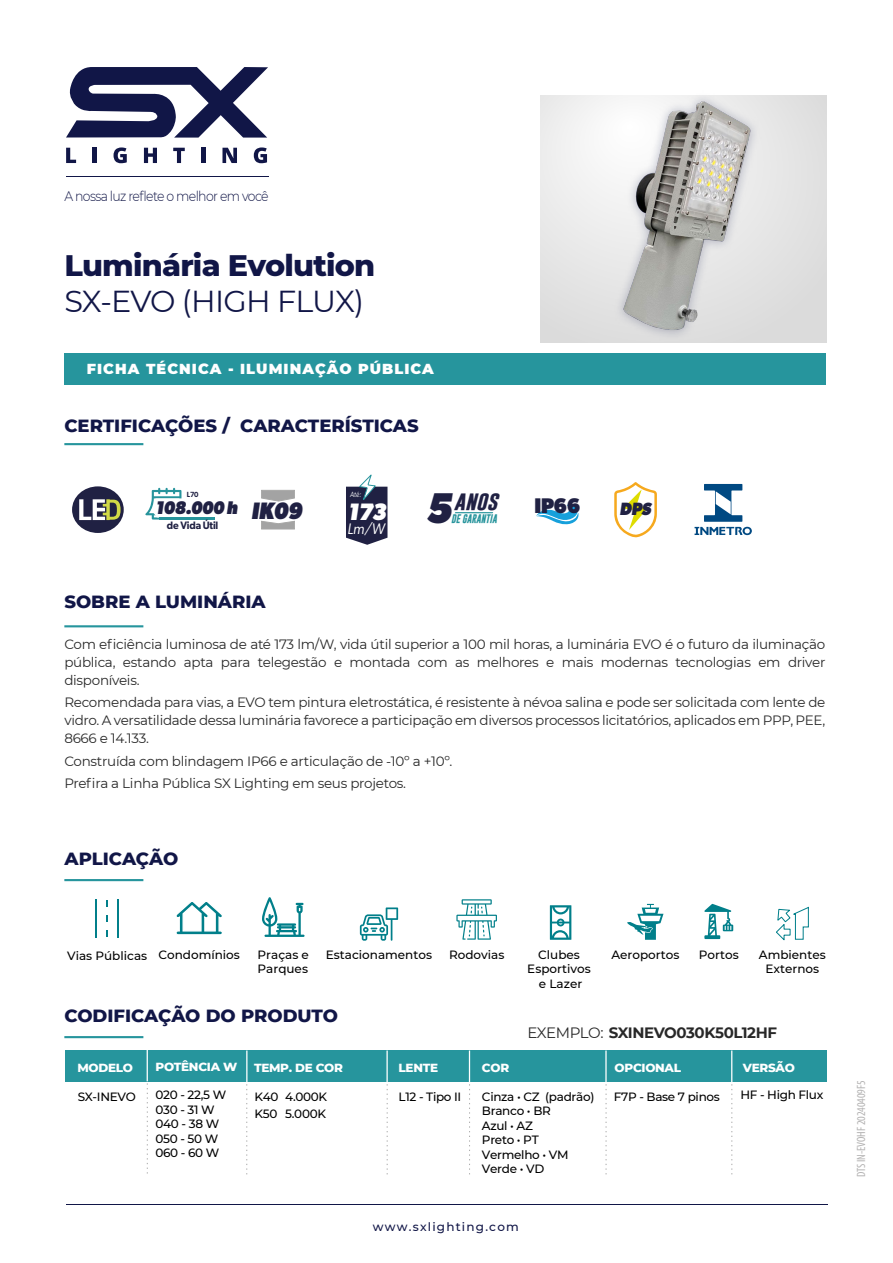
<style>
.page{position:relative;width:893px;height:1263px;background:#fff}
.page>*{position:absolute;margin:0;border:0;box-sizing:border-box;transform-origin:0 0}
.t1{font:italic 800 43.2px "Gibson";color:#202143;scale:.93 1}
.t2{font:800 30.3px "Montserrat";letter-spacing:-.025em;color:#111647}
.t3{font:30.3px "Montserrat";letter-spacing:-.035em;color:#111647}
.t4{font:italic 800 23.85px "Gibson";color:#202143;scale:.93 1}
.t5{font:italic 800 23.85px "Gibson";color:#fff;scale:.93 1}
.t6{font:800 21.3px "Gibson";color:#202143;scale:.93 1}
.t7{font:italic 800 18.3px "Gibson";letter-spacing:-.015em;color:#202143;scale:.93 1}
.t8{font:800 18px "Montserrat";color:#111647}
.t9{font:italic 800 17.85px "Gibson";color:#202143;scale:.93 1}
.t10{font:italic 700 17.1px "Gobold";color:#202143;scale:1.19 1}
.t11{font:italic 15.3px "Gibson";color:#fff;scale:.96 1}
.t12{font:700 15px "Montserrat";letter-spacing:-.025em;color:#282828}
.t13{font:900 14.4px "Montserrat";letter-spacing:.075em;color:#fff}
.t14{font:300 13.8px "Montserrat";letter-spacing:-.05em;color:#111647;scale:.91 1}
.t15{font:13.5px/18px "Montserrat";letter-spacing:-.02em;color:#282828;text-align:justify}
.t16{font:500 12px/14.4px "Montserrat";letter-spacing:-.025em;color:#000}
.t17{font:500 12px/14.4px "Montserrat";color:#000;text-align:center}
.t18{font:800 12px "Montserrat";letter-spacing:-.025em;color:#fff}
.t19{font:condensed 12px "Myriad Pro";letter-spacing:-.01em;color:#b3b2b2}
.t20{font:500 12px "Montserrat";letter-spacing:.1em;color:#111647}
.t21{font:600 10.8px "Gibson";letter-spacing:-.015em;color:#202143;scale:.93 1}
.t22{font:italic 700 9px "Gobold";color:#27949c;scale:.95 1}
.t23{font:italic 7.65px "Gibson";color:#fff;scale:.86 1}
.t24{font:600 7.5px "Gibson";color:#202143;scale:.93 1}
.s1{font-weight:400}
</style>
<div class="page">
<svg style="left:66px;top:67px;width:202px;height:71px"></svg>
<svg style="left:66px;top:148px;width:10px;height:15px"></svg>
<hr style="left:93px;top:148px;width:4px;height:15px;background:#111647">
<svg style="left:114px;top:147px;width:13px;height:16px"></svg>
<svg style="left:144px;top:148px;width:13px;height:15px"></svg>
<svg style="left:173px;top:148px;width:12px;height:15px"></svg>
<hr style="left:201px;top:148px;width:4px;height:15px;background:#111647">
<svg style="left:222px;top:148px;width:15px;height:15px"></svg>
<svg style="left:254px;top:147px;width:13px;height:16px"></svg>
<hr style="left:66px;top:176px;width:202px;height:1px;background:#111647">
<hr style="left:64px;top:625px;width:79px;height:2px;background:#26959d">
<hr style="left:64px;top:443px;width:79px;height:2px;background:#26959d">
<hr style="left:64px;top:1036px;width:79px;height:2px;background:#26959d">
<hr style="left:64px;top:879px;width:79px;height:2px;background:#26959d">
<div style="left:66px;top:1050px;width:761px;height:32px;background:#26959d"></div>
<hr style="left:66px;top:1204px;width:761px;height:1px;background:#111647">
<svg style="left:246px;top:1084px;width:1px;height:90px"></svg>
<svg style="left:147px;top:1081px;width:1px;height:92px"></svg>
<hr style="left:147px;top:1050px;width:1px;height:31px;background:#fff">
<hr style="left:246px;top:1050px;width:1px;height:32px;background:#fff">
<svg style="left:387px;top:1084px;width:1px;height:90px"></svg>
<hr style="left:386px;top:1050px;width:2px;height:32px;background:#fff">
<svg style="left:469px;top:1084px;width:1px;height:90px"></svg>
<hr style="left:469px;top:1050px;width:1px;height:32px;background:#fff">
<svg style="left:606px;top:1084px;width:1px;height:90px"></svg>
<hr style="left:605px;top:1050px;width:2px;height:32px;background:#fff">
<div style="left:64px;top:353px;width:761px;height:32px;background:#26959d"></div>
<div style="left:541px;top:96px;width:286px;height:247px;background:linear-gradient(to bottom,#efefef,#ddd)"></div>
<svg style="left:360px;top:907px;width:38px;height:34px"></svg>
<svg style="left:550px;top:905px;width:21px;height:35px"></svg>
<svg style="left:627px;top:904px;width:36px;height:36px"></svg>
<hr style="left:96px;top:899px;width:1px;height:39px;background:#017f8a">
<hr style="left:117px;top:899px;width:2px;height:39px;background:#017f8a">
<svg style="left:106px;top:915px;width:2px;height:7px"></svg>
<svg style="left:106px;top:900px;width:2px;height:7px"></svg>
<svg style="left:106px;top:930px;width:2px;height:6px"></svg>
<svg style="left:262px;top:897px;width:43px;height:40px"></svg>
<svg style="left:456px;top:899px;width:41px;height:41px"></svg>
<svg style="left:704px;top:904px;width:29px;height:35px"></svg>
<svg style="left:776px;top:906px;width:33px;height:35px"></svg>
<svg style="left:176px;top:902px;width:46px;height:33px"></svg>
<svg style="left:455px;top:512px;width:38px;height:1px"></svg>
<svg style="left:536px;top:504px;width:43px;height:21px"></svg>
<svg style="left:346px;top:474px;width:41px;height:71px"></svg>
<svg style="left:261px;top:490px;width:34px;height:11px"></svg>
<svg style="left:261px;top:521px;width:34px;height:8px"></svg>
<svg style="left:145px;top:488px;width:37px;height:31px"></svg>
<svg style="left:162px;top:516px;width:20px;height:4px"></svg>
<hr style="left:159px;top:517px;width:56px;height:2px;background:#27949c">
<div style="left:72px;top:486px;width:52px;height:47px;background:#202143;border-radius:50%"></div>
<svg style="left:79px;top:499px;width:42px;height:21px"></svg>
<svg style="left:614px;top:482px;width:43px;height:56px"></svg>
<svg style="left:695px;top:484px;width:57px;height:51px"></svg>
<svg style="left:731px;top:1084px;width:1px;height:90px"></svg>
<hr style="left:731px;top:1050px;width:1px;height:32px;background:#fff">
<img style="left:612px;top:95px;width:150px;height:246px">
<p class="t14" style="left:64px;top:186px;width:226px">A nossa luz reflete o melhor em você</p>
<h2 class="t2" style="left:64px;top:243px;width:312px">Luminária Evolution</h2>
<h2 class="t3" style="left:64px;top:281px;width:301px">SX-EVO (HIGH FLUX)</h2>
<p class="t13" style="left:87px;top:358px;width:349px">FICHA TÉCNICA - ILUMINAÇÃO PÚBLICA</p>
<h3 class="t8" style="left:64px;top:413px;width:356px">CERTIFICAÇÕES / CARACTERÍSTICAS</h3>
<p class="t23" style="left:350px;top:489px;width:14px">Até:</p>
<p class="t24" style="left:187px;top:490px;width:14px">L70</p>
<p class="t21" style="left:167px;top:519px;width:57px">de Vida Útil</p>
<h1 class="t1" style="left:426px;top:483px;width:30px">5</h1>
<p class="t10" style="left:454px;top:490px;width:38px">ANOS</p>
<h3 class="t6" style="left:534px;top:493px;width:51px">IP66</h3>
<h3 class="t7" style="left:156px;top:497px;width:90px">108.000 h</h3>
<h3 class="t9" style="left:620px;top:498px;width:35px">DPS</h3>
<h3 class="t4" style="left:251px;top:497px;width:57px">IK09</h3>
<h3 class="t5" style="left:348px;top:498px;width:43px">173</h3>
<p class="t11" style="left:347px;top:520px;width:40px">Lm/W</p>
<p class="t22" style="left:451px;top:513px;width:49px">DE GARANTIA</p>
<h3 class="t8" style="left:64px;top:589px;width:203px">SOBRE A LUMINÁRIA</h3>
<p class="t15" style="left:64px;top:634px;width:762px">Com eficiência luminosa de até 173 lm/W, vida útil superior a 100 mil horas, a luminária EVO é o futuro da iluminação pública, estando apta para telegestão e montada com as melhores e mais modernas tecnologias em driver disponíveis.</p>
<p class="t15" style="left:64px;top:693px;width:762px">Recomendada para vias, a EVO tem pintura eletrostática, é resistente à névoa salina e pode ser solicitada com lente de vidro. A versatilidade dessa luminária favorece a participação em diversos processos licitatórios, aplicados em PPP, PEE, 8666 e 14.133.</p>
<p class="t15" style="left:64px;top:749px;width:389px;line-height:22.5px">Construída com blindagem IP66 e articulação de -10º a +10º.<br>Prefira a Linha Pública SX Lighting em seus projetos.</p>
<h3 class="t8" style="left:65px;top:845px;width:115px">APLICAÇÃO</h3>
<p class="t17" style="left:449px;top:947px;width:57px">Rodovias</p>
<p class="t17" style="left:699px;top:947px;width:41px">Portos</p>
<p class="t17" style="left:759px;top:947px;width:68px">Ambientes<br>Externos</p>
<p class="t17" style="left:158px;top:947px;width:83px">Condomínios</p>
<p class="t17" style="left:326px;top:947px;width:108px">Estacionamentos</p>
<p class="t17" style="left:527px;top:947px;width:65px">Clubes<br>Esportivos e Lazer</p>
<p class="t17" style="left:67px;top:948px;width:82px">Vias Públicas</p>
<p class="t17" style="left:258px;top:947px;width:53px">Praças e</p>
<p class="t17" style="left:611px;top:947px;width:69px">Aeroportos</p>
<p class="t17" style="left:258px;top:961px;width:52px">Parques</p>
<h3 class="t8" style="left:64px;top:1002px;width:275px">CODIFICAÇÃO DO PRODUTO</h3>
<p class="t12" style="left:527px;top:1022px;width:251px"><span class="s1">EXEMPLO:</span> SXINEVO030K50L12HF</p>
<p class="t18" style="left:77px;top:1058px;width:57px">MODELO</p>
<p class="t18" style="left:155px;top:1057px;width:83px">POTÊNCIA W</p>
<p class="t18" style="left:254px;top:1058px;width:90px">TEMP. DE COR</p>
<p class="t18" style="left:399px;top:1058px;width:41px">LENTE</p>
<p class="t18" style="left:482px;top:1058px;width:29px">COR</p>
<p class="t18" style="left:615px;top:1058px;width:68px">OPCIONAL</p>
<p class="t17" style="left:78px;top:1089px;width:60px">SX-INEVO</p>
<p class="t16" style="left:155px;top:1087px;width:72px">020 - 22,5 W<br>030 - 31 W<br>040 - 38 W<br>050 - 50 W<br>060 - 60 W</p>
<p class="t16" style="left:254px;top:1088px;width:74px;line-height:16.5px">K40 4.000K<br>K50 5.000K</p>
<p class="t16" style="left:399px;top:1089px;width:64px">L12 - Tipo II</p>
<p class="t16" style="left:482px;top:1089px;width:114px">Cinza • CZ (padrão)<br>Branco • BR<br>Azul • AZ<br>Preto • PT<br>Vermelho • VM<br>Verde • VD</p>
<p class="t16" style="left:614px;top:1089px;width:107px">F7P - Base 7 pinos</p>
<p class="t20" style="left:373px;top:1219px;width:147px">www.sxlighting.com</p>
<p class="t18" style="left:743px;top:1058px;width:53px">VERSÃO</p>
<p class="t16" style="left:740px;top:1087px;width:85px">HF - High Flux</p>
<p class="t19" style="left:854px;top:1177px;width:98px;rotate:-90deg">DTS IN-EVOHF 20240409F5</p>
</div>
